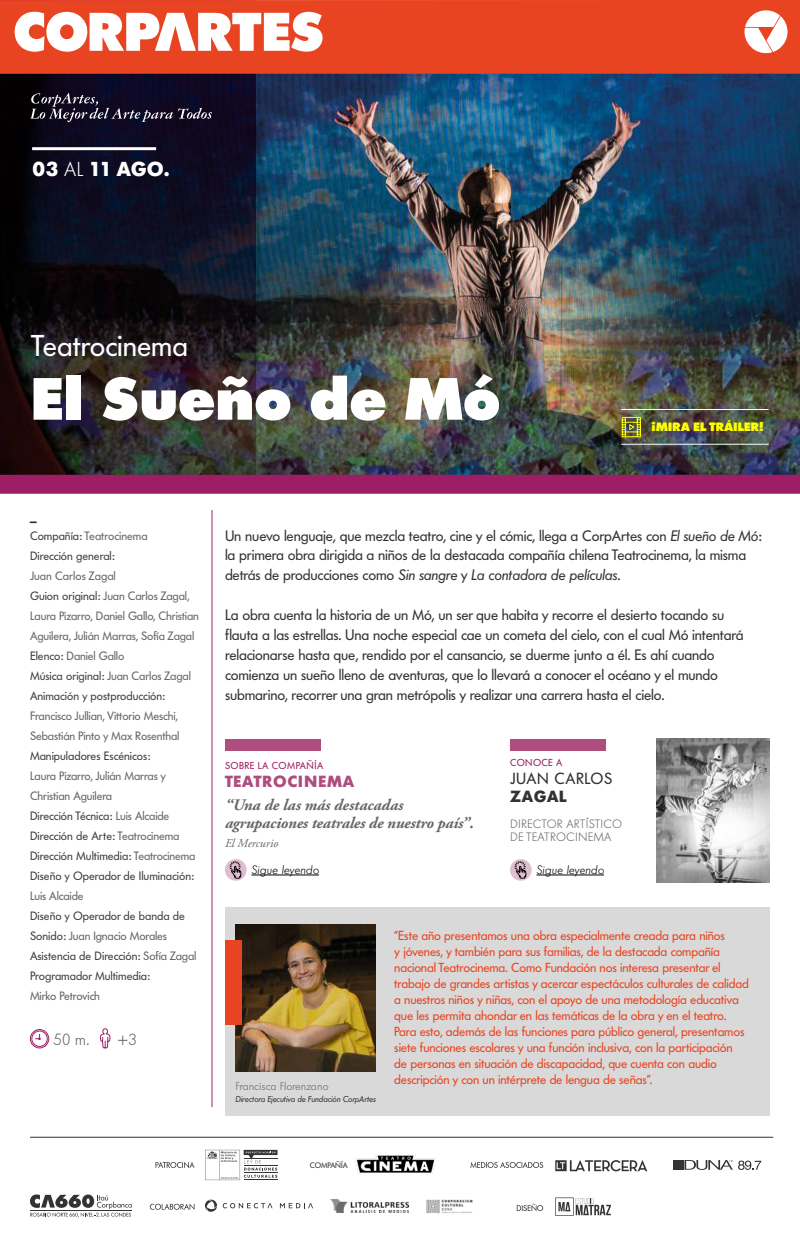
<style>
.page{position:relative;width:800px;height:1240px;background:#fff}
.page>*{position:absolute;margin:0;border:0;box-sizing:border-box;transform-origin:0 0}
.t1{font:800 59px "Futura Serie BQ";letter-spacing:.01em;color:#fff}
.t2{font:29.8px "Futura Serie BQ";color:#fff}
.t3{font:700 20px "Futura Serie BQ";color:#fff}
.t4{font:300 16.1px "Futura Serie BQ";color:#666}
.t5{font:italic 700 16px/18px "Adobe Garamond Pro";letter-spacing:-.01em;color:#666}
.t6{font:700 16px "Futura Serie BQ";letter-spacing:.04em;color:#ae4d7e}
.t7{font:16px "Futura Serie BQ";letter-spacing:.04em;color:#333}
.t8{font:700 16px "Futura Serie BQ";letter-spacing:.04em;color:#333}
.t9{font:15px/20px "Futura Serie BQ";letter-spacing:-.01em;color:#333}
.t10{font:13px/16px "Futura Serie BQ";letter-spacing:-.01em;color:#e84421}
.t11{font:800 13px "Futura Serie BQ";color:#333}
.t12{font:12px/20px "Futura Serie BQ";color:#404040}
.t13{font:12px/20px "Futura Serie BQ";letter-spacing:-.01em;color:#666}
.t14{font:300 12px/13px "Futura Serie BQ";letter-spacing:.02em;color:#666}
.t15{font:italic 300 12px "Futura Serie BQ";letter-spacing:.02em;color:#000}
.t16{font:800 12px "Futura Serie BQ";color:#ff0}
.t17{font:italic 12px "Adobe Garamond Pro";color:#666}
.t18{font:300 11px "Futura Serie BQ";color:#666}
.t19{font:10px "Futura Serie BQ";letter-spacing:.04em;color:#9e1e65}
.t20{font:italic 8.5px "Futura Serie BQ";letter-spacing:-.01em;color:#333}
.t21{font:7.9px "Futura Serie BQ";letter-spacing:-.01em;color:#333}
.s1{font-weight:300}
.s2{color:#666}
.s3{color:#404040}
.s4{font-style:italic}
</style>
<div class="page">
<svg style="left:555px;top:1160px;width:92px;height:11px"></svg>
<img style="left:255px;top:74px;width:545px;height:401px">
<div style="left:0;top:475px;width:800px;height:19px;background:#9e1e65"></div>
<svg style="left:0;top:74px;width:255px;height:401px;background:#17141e"></svg>
<div style="left:0;top:0;width:800px;height:74px;background:#e84421"></div>
<svg style="left:15px;top:12px;width:308px;height:40px"></svg>
<svg style="left:745px;top:10px;width:43px;height:44px"></svg>
<svg style="left:30px;top:93px;width:182px;height:29px;background:#2a263b"></svg>
<hr style="left:32px;top:147px;width:124px;height:3px;background:#fff">
<hr style="left:212px;top:510px;width:1px;height:597px;background:#9e1e65">
<svg style="left:156px;top:1162px;width:39px;height:6px"></svg>
<hr style="left:244px;top:1180px;width:34px;height:1px;background:#333">
<svg style="left:205px;top:1150px;width:73px;height:30px"></svg>
<svg style="left:517px;top:1204px;width:26px;height:7px"></svg>
<svg style="left:555px;top:1198px;width:56px;height:18px"></svg>
<svg style="left:673px;top:1160px;width:88px;height:10px"></svg>
<svg style="left:470px;top:1162px;width:73px;height:6px"></svg>
<svg style="left:30px;top:1194px;width:102px;height:23px"></svg>
<img style="left:657px;top:739px;width:113px;height:143px">
<div style="left:511px;top:739px;width:95px;height:12px;background:#ae4d7e"></div>
<div style="left:226px;top:739px;width:95px;height:12px;background:#ae4d7e"></div>
<hr style="left:251px;top:875px;width:68px;height:1px;background:#000">
<svg style="left:225px;top:859px;width:22px;height:22px"></svg>
<svg style="left:229px;top:861px;width:12px;height:18px"></svg>
<hr style="left:536px;top:875px;width:68px;height:1px;background:#000">
<svg style="left:510px;top:859px;width:22px;height:22px"></svg>
<svg style="left:514px;top:861px;width:12px;height:18px"></svg>
<div style="left:225px;top:907px;width:545px;height:208px;background:#d9d9d9"></div>
<img style="left:235px;top:925px;width:140px;height:147px">
<div style="left:225px;top:940px;width:17px;height:85px;background:#e84421"></div>
<hr style="left:30px;top:1137px;width:743px;height:1px;background:#333">
<svg style="left:622px;top:417px;width:19px;height:20px"></svg>
<hr style="left:621px;top:409px;width:148px;height:1px;background:#fff">
<hr style="left:621px;top:444px;width:148px;height:1px;background:#fff">
<svg style="left:30px;top:1029px;width:19px;height:20px"></svg>
<svg style="left:100px;top:1028px;width:11px;height:21px"></svg>
<img style="left:355px;top:1155px;width:80px;height:18px">
<svg style="left:150px;top:1204px;width:45px;height:6px"></svg>
<svg style="left:223px;top:1203px;width:50px;height:5px"></svg>
<svg style="left:280px;top:1203px;width:33px;height:5px"></svg>
<svg style="left:205px;top:1200px;width:12px;height:12px"></svg>
<img style="left:331px;top:1200px;width:78px;height:13px">
<img style="left:426px;top:1199px;width:47px;height:15px">
<h3 class="t3" style="left:32px;top:156px;width:139px">03 <span class="s1">AL</span> 11 AGO.</h3>
<h2 class="t2" style="left:31px;top:329px;width:158px">Teatrocinema</h2>
<h1 class="t1" style="left:31px;top:363px;width:470px">El Sueño de Mó</h1>
<p class="t16" style="left:652px;top:420px;width:113px">¡MIRA EL TRÁILER!</p>
<p class="t11" style="left:30px;top:507px;width:8px">_</p>
<p class="t12" style="left:30px;top:526px;width:119px">Compañía: <span class="s2">Teatrocinema<br></span>Dirección general:</p>
<p class="t13" style="left:30px;top:566px;width:170px">Juan Carlos Zagal<br><span class="s3">Guion original:</span> Juan Carlos Zagal,<br>Laura Pizarro, Daniel Gallo, Christian<br>Aguilera, Julián Marras, Sofía Zagal<br><span class="s3">Elenco:</span> Daniel Gallo<br><span class="s3">Música original:</span> Juan Carlos Zagal<br><span class="s3">Animación y postproducción:</span></p>
<p class="t13" style="left:30px;top:706px;width:151px">Francisco Jullian, Vittorio Meschi,<br>Sebastián Pinto y Max Rosenthal</p>
<p class="t12" style="left:30px;top:746px;width:122px">Manipuladores Escénicos:</p>
<p class="t12" style="left:30px;top:766px;width:167px"><span class="s2">Laura Pizarro, Julián Marras y<br>Christian Aguilera<br></span>Dirección Técnica: <span class="s2">Luis Alcaide<br></span>Dirección de Arte: <span class="s2">Teatrocinema<br></span>Dirección Multimedia: <span class="s2">Teatrocinema<br></span>Diseño y Operador de Iluminación:</p>
<p class="t13" style="left:30px;top:886px;width:55px">Luis Alcaide</p>
<p class="t12" style="left:30px;top:906px;width:168px">Diseño y Operador de banda de<br>Sonido: <span class="s2">Juan Ignacio Morales<br></span>Asistencia de Dirección: <span class="s2">Sofía Zagal<br></span>Programador Multimedia:</p>
<p class="t13" style="left:30px;top:986px;width:72px">Mirko Petrovich</p>
<p class="t4" style="left:54px;top:1030px;width:37px">50 m.</p>
<p class="t4" style="left:118px;top:1030px;width:21px">+3</p>
<p class="t9" style="left:225px;top:525px;width:539px">Un nuevo lenguaje, que mezcla teatro, cine y el cómic, llega a CorpArtes con <span class="s4">El sueño de Mó</span>: la primera obra dirigida a niños de la destacada compañía chilena Teatrocinema, la misma detrás de producciones como <span class="s4">Sin sangre</span> y <span class="s4">La contadora de películas</span>.</p>
<p class="t9" style="left:225px;top:605px;width:520px">La obra cuenta la historia de un Mó, un ser que habita y recorre el desierto tocando su flauta a las estrellas. Una noche especial cae un cometa del cielo, con el cual Mó intentará relacionarse hasta que, rendido por el cansancio, se duerme junto a él. Es ahí cuando comienza un sueño lleno de aventuras, que lo llevará a conocer el océano y el mundo submarino, recorrer una gran metrópolis y realizar una carrera hasta el cielo.</p>
<p class="t19" style="left:225px;top:760px;width:100px">SOBRE LA COMPAÑÍA</p>
<p class="t6" style="left:225px;top:771px;width:131px">TEATROCINEMA</p>
<p class="t5" style="left:225px;top:796px;width:250px">“Una de las más destacadas agrupaciones teatrales de nuestro país”.</p>
<p class="t17" style="left:225px;top:836px;width:55px">El Mercurio</p>
<p class="t19" style="left:510px;top:757px;width:54px">CONOCE A</p>
<p class="t7" style="left:510px;top:769px;width:104px">JUAN CARLOS</p>
<p class="t8" style="left:510px;top:787px;width:58px">ZAGAL</p>
<p class="t14" style="left:510px;top:817px;width:114px">DIRECTOR ARTÍSTICO<br>DE TEATROCINEMA</p>
<p class="t15" style="left:251px;top:863px;width:69px">Sigue leyendo</p>
<p class="t15" style="left:536px;top:863px;width:69px">Sigue leyendo</p>
<p class="t18" style="left:235px;top:1080px;width:95px">Francisca Florenzano</p>
<p class="t20" style="left:235px;top:1094px;width:142px">Directora Ejecutiva de Fundación CorpArtes</p>
<p class="t10" style="left:394px;top:927px;width:356px">“Este año presentamos una obra especialmente creada para niños<br>y jóvenes, y también para sus familias, de la destacada compañía nacional Teatrocinema. Como Fundación nos interesa presentar el trabajo de grandes artistas y acercar espectáculos culturales de calidad a nuestros niños y niñas, con el apoyo de una metodología educativa que les permita ahondar en las temáticas de la obra y en el teatro.<br>Para esto, además de las funciones para público general, presentamos siete funciones escolares y una función inclusiva, con la participación<br>de personas en situación de discapacidad, que cuenta con audio descripción y con un intérprete de lengua de señas”.</p>
<p class="t21" style="left:310px;top:1161px;width:40px">COMPAÑÍA</p>
</div>
